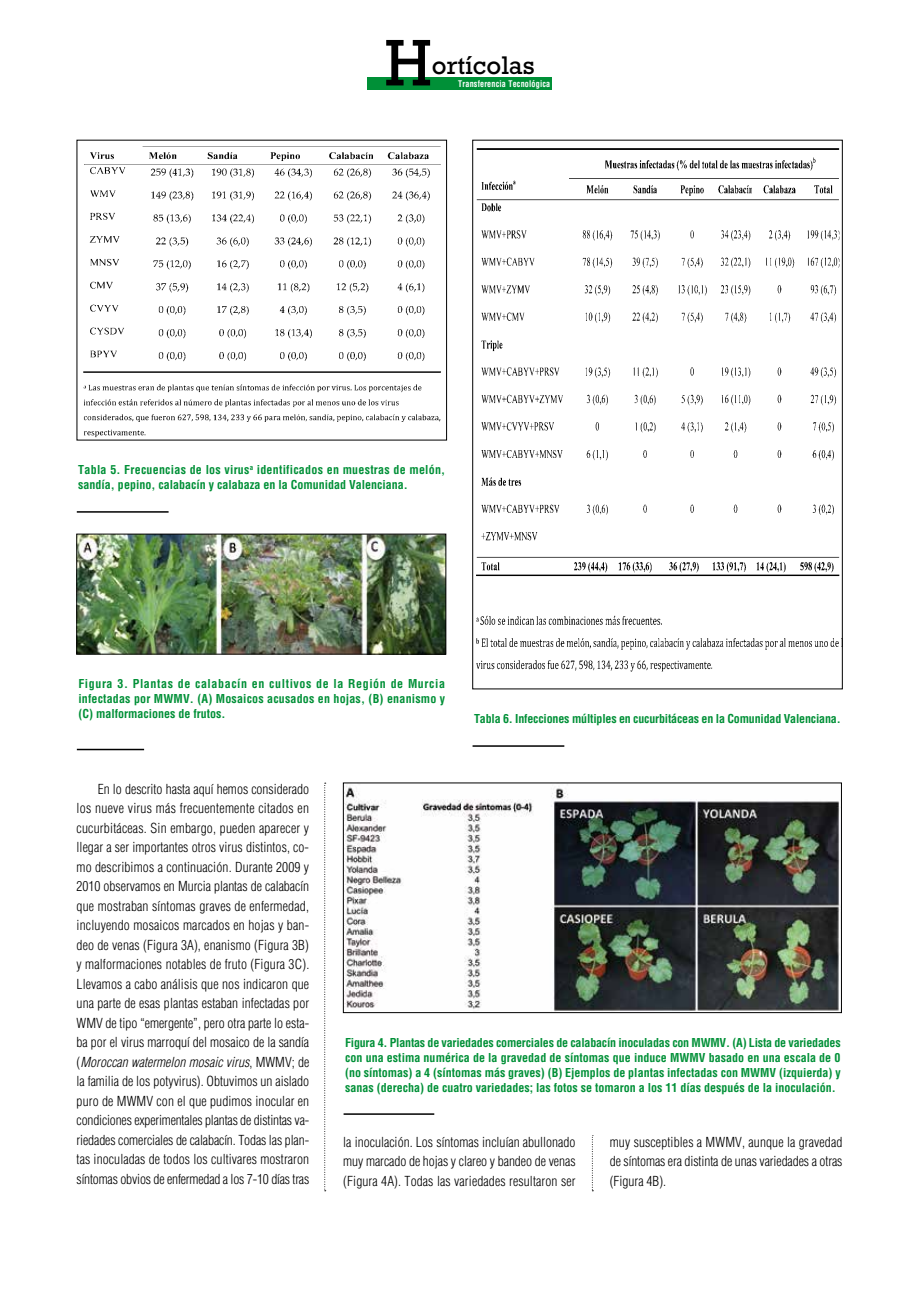
<style>
.page{position:relative;width:919px;height:1289px;background:#fff}
.page>*{position:absolute;margin:0;border:0;box-sizing:border-box;transform-origin:0 0}
.t1{font:67.05px "Rockwell";color:#000}
.t2{font:25.95px "Rockwell";color:#000}
.t3{font:300 condensed 13.5px/19.5px "Helvetica";letter-spacing:-.005em;color:#000;text-align:justify}
.t4{font:700 condensed 12px/15px "Helvetica";color:#009037;text-align:justify}
.t5{font:700 condensed 9px "Helvetica";letter-spacing:.025em;color:#fff;scale:.9 1}
.s1{font-style:italic}
</style>
<div class="page">
<svg style="left:324px;top:782px;width:2px;height:409px"></svg>
<svg style="left:592px;top:1135px;width:1px;height:56px"></svg>
<div style="left:367px;top:77px;width:185px;height:13px;background:#009037"></div>
<img style="left:83px;top:384px;width:358px;height:54px">
<hr style="left:77px;top:511px;width:91px;height:1px;background:#000">
<img style="left:476px;top:148px;width:364px;height:524px">
<hr style="left:472px;top:745px;width:92px;height:1px;background:#000">
<img style="left:79px;top:536px;width:365px;height:116px">
<div style="left:77px;top:534px;width:369px;height:120px;border:1px solid #000"></div>
<hr style="left:77px;top:748px;width:67px;height:2px;background:#000">
<img style="left:345px;top:784px;width:494px;height:226px">
<hr style="left:343px;top:1113px;width:91px;height:1px;background:#000">
<img style="left:83px;top:146px;width:358px;height:227px">
<h1 class="t1" style="left:384px;top:24px;width:49px">H</h1>
<h2 class="t2" style="left:432px;top:50px;width:104px">ortícolas</h2>
<p class="t5" style="left:458px;top:79px;width:104px">Transferencia Tecnológica</p>
<p class="t4" style="left:78px;top:462px;width:368px">Tabla 5. Frecuencias de los virus<sup>a</sup> identificados en muestras de melón, sandía, pepino, calabacín y calabaza en la Comunidad Valenciana.</p>
<p class="t4" style="left:78px;top:676px;width:368px">Figura 3. Plantas de calabacín en cultivos de la Región de Murcia infectadas por MWMV. (A) Mosaicos acusados en hojas, (B) enanismo y (C) malformaciones de frutos.</p>
<p class="t4" style="left:474px;top:711px;width:368px">Tabla 6. Infecciones múltiples en cucurbitáceas en la Comunidad Valenciana.</p>
<p class="t3" style="left:77px;top:778px;width:234px;text-indent:21px">En lo descrito hasta aquí hemos considerado los nueve virus más frecuentemente citados en cucurbitáceas. Sin embargo, pueden aparecer y llegar a ser importantes otros virus distintos, co&shy;mo describimos a continuación. Durante 2009 y 2010 observamos en Murcia plantas de calabacín que mostraban síntomas graves de enfermedad, incluyendo mosaicos marcados en hojas y ban&shy;deo de venas (Figura 3A), enanismo (Figura 3B) y malformaciones notables de fruto (Figura 3C).<br>Llevamos a cabo análisis que nos indicaron que una parte de esas plantas estaban infectadas por WMV de tipo “emergente”, pero otra parte lo esta&shy;ba por el virus marroquí del mosaico de la sandía (<span class="s1">Moroccan watermelon mosaic virus</span>, MWMV; de la familia de los potyvirus). Obtuvimos un aislado puro de MWMV con el que pudimos inocular en condiciones experimentales plantas de distintas va&shy;riedades comerciales de calabacín. Todas las plan&shy;tas inoculadas de todos los cultivares mostraron síntomas obvios de enfermedad a los 7-10 días tras</p>
<p class="t4" style="left:345px;top:1034px;width:497px">Figura 4. Plantas de variedades comerciales de calabacín inoculadas con MWMV. (A) Lista de variedades con una estima numérica de la gravedad de síntomas que induce MWMV basado en una escala de 0 (no síntomas) a 4 (síntomas más graves) (B) Ejemplos de plantas infectadas con MWMV (izquierda) y sanas (derecha) de cuatro variedades; las fotos se tomaron a los 11 días después de la inoculación.</p>
<p class="t3" style="left:343px;top:1131px;width:234px">la inoculación. Los síntomas incluían abullonado muy marcado de hojas y clareo y bandeo de venas (Figura 4A). Todas las variedades resultaron ser</p>
<p class="t3" style="left:609px;top:1131px;width:234px">muy susceptibles a MWMV, aunque la gravedad de síntomas era distinta de unas variedades a otras (Figura 4B).</p>
</div>
